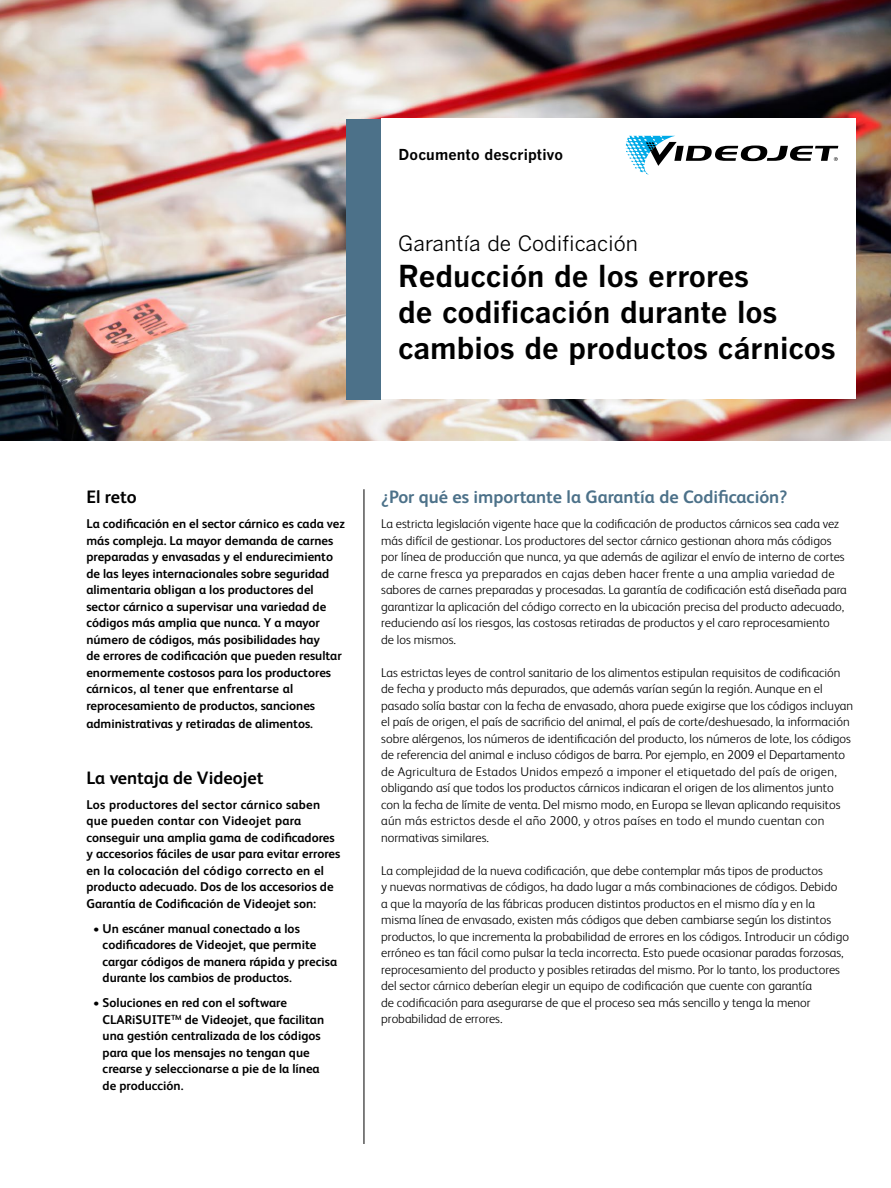
<style>
.page{position:relative;width:891px;height:1188px;background:#fff}
.page>*{position:absolute;margin:0;border:0;box-sizing:border-box;transform-origin:0 0}
.t1{font:30px/36px "Benton Got Bol";color:#000}
.t2{font:21px "Benton Got Reg";color:#000}
.t3{font:700 18px "FS Albert";color:#4c7189}
.t4{font:700 18px "FS Albert";color:#000}
.t5{font:15px "Benton Got Bol";letter-spacing:.005em;color:#000}
.t6{font:300 12.75px/16.5px "FS Albert";color:#000}
.t7{font:700 12.75px/16.5px "FS Albert";color:#000}
</style>
<div class="page">
<img style="left:0;top:0;width:891px;height:441px">
<hr style="left:364px;top:489px;width:1px;height:655px;background:#000">
<div style="left:381px;top:119px;width:474px;height:280px;background:#fff"></div>
<div style="left:347px;top:119px;width:34px;height:281px;background:#4c7189"></div>
<svg style="left:626px;top:136px;width:212px;height:39px"></svg>
<p class="t5" style="left:399px;top:146px;width:166px">Documento descriptivo</p>
<h2 class="t2" style="left:398px;top:231px;width:241px">Garantía de Codificación</h2>
<h1 class="t1" style="left:398px;top:257px;width:439px">Reducción de los errores<br>de codificación durante los cambios de productos cárnicos</h1>
<h3 class="t4" style="left:86px;top:487px;width:52px">El reto</h3>
<p class="t7" style="left:86px;top:516px;width:260px">La codificación en el sector cárnico es cada vez más compleja. La mayor demanda de carnes preparadas y envasadas y el endurecimiento de las leyes internacionales sobre seguridad alimentaria obligan a los productores del sector cárnico a supervisar una variedad de códigos más amplia que nunca. Y a mayor número de códigos, más posibilidades hay<br>de errores de codificación que pueden resultar enormemente costosos para los productores cárnicos, al tener que enfrentarse al reprocesamiento de productos, sanciones</p>
<p class="t7" style="left:86px;top:715px;width:228px">administrativas y retiradas de alimentos.</p>
<h3 class="t4" style="left:86px;top:767px;width:179px">La ventaja de Videojet</h3>
<p class="t7" style="left:86px;top:796px;width:255px">Los productores del sector cárnico saben que pueden contar con Videojet para conseguir una amplia gama de codificadores y accesorios fáciles de usar para evitar errores en la colocación del código correcto en el producto adecuado. Dos de los accesorios de Garantía de Codificación de Videojet son:</p>
<p class="t7" style="left:103px;top:920px;width:236px;text-indent:-10px">• Un escáner manual conectado a los codificadores de Videojet, que permite cargar códigos de manera rápida y precisa durante los cambios de productos.</p>
<p class="t7" style="left:103px;top:995px;width:223px;text-indent:-10px">• Soluciones en red con el software CLARiSUITE<sup>TM</sup> de Videojet, que facilitan una gestión centralizada de los códigos para que los mensajes no tengan que crearse y seleccionarse a pie de la línea de producción.</p>
<h3 class="t3" style="left:381px;top:487px;width:408px">¿Por qué es importante la Garantía de Codificación?</h3>
<p class="t6" style="left:381px;top:516px;width:467px">La estricta legislación vigente hace que la codificación de productos cárnicos sea cada vez más difícil de gestionar. Los productores del sector cárnico gestionan ahora más códigos por línea de producción que nunca, ya que además de agilizar el envío de interno de cortes de carne fresca ya preparados en cajas deben hacer frente a una amplia variedad de sabores de carnes preparadas y procesadas. La garantía de codificación está diseñada para garantizar la aplicación del código correcto en la ubicación precisa del producto adecuado, reduciendo así los riesgos, las costosas retiradas de productos y el caro reprocesamiento<br>de los mismos.</p>
<p class="t6" style="left:381px;top:664px;width:473px">Las estrictas leyes de control sanitario de los alimentos estipulan requisitos de codificación de fecha y producto más depurados, que además varían según la región. Aunque en el pasado solía bastar con la fecha de envasado, ahora puede exigirse que los códigos incluyan el país de origen, el país de sacrificio del animal, el país de corte/deshuesado, la información sobre alérgenos, los números de identificación del producto, los números de lote, los códigos de referencia del animal e incluso códigos de barra. Por ejemplo, en 2009 el Departamento de Agricultura de Estados Unidos empezó a imponer el etiquetado del país de origen, obligando así que todos los productos cárnicos indicaran el origen de los alimentos junto con la fecha de límite de venta. Del mismo modo, en Europa se llevan aplicando requisitos aún más estrictos desde el año 2000, y otros países en todo el mundo cuentan con normativas similares.</p>
<p class="t6" style="left:381px;top:862px;width:469px">La complejidad de la nueva codificación, que debe contemplar más tipos de productos<br>y nuevas normativas de códigos, ha dado lugar a más combinaciones de códigos. Debido<br>a que la mayoría de las fábricas producen distintos productos en el mismo día y en la misma línea de envasado, existen más códigos que deben cambiarse según los distintos productos, lo que incrementa la probabilidad de errores en los códigos. Introducir un código erróneo es tan fácil como pulsar la tecla incorrecta. Esto puede ocasionar paradas forzosas, reprocesamiento del producto y posibles retiradas del mismo. Por lo tanto, los productores del sector cárnico deberían elegir un equipo de codificación que cuente con garantía<br>de codificación para asegurarse de que el proceso sea más sencillo y tenga la menor probabilidad de errores.</p>
</div>
